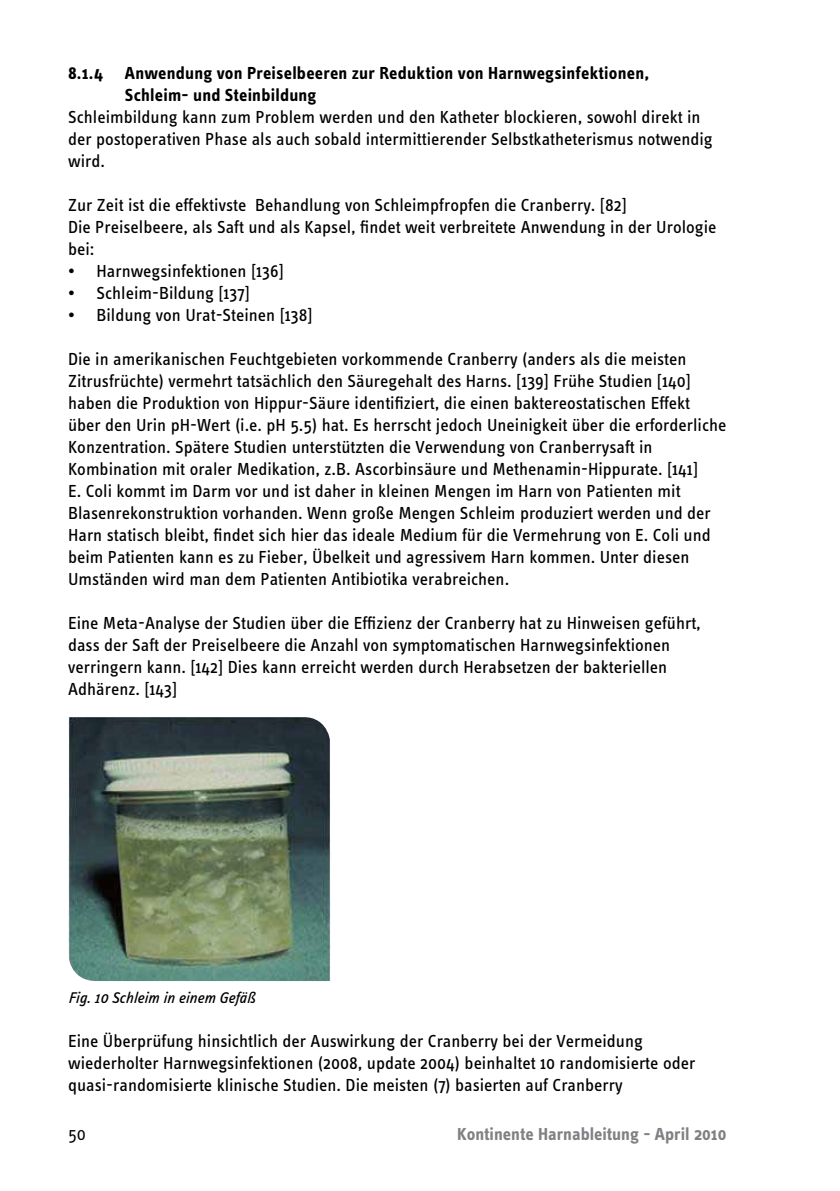
<style>
.page{position:relative;width:840px;height:1191px;background:#fff}
.page>*{position:absolute;margin:0;border:0;box-sizing:border-box;transform-origin:0 0}
.t1{font:18px/22px "Info Text";color:#000}
.t2{font:700 18px/22px "Info Text";letter-spacing:.01em;color:#000}
.t3{font:700 18px "Info Text";color:#818084}
.t4{font:18px "Info Text";color:#000}
.t5{font:italic 16px "Info Text";color:#000}
</style>
<div class="page">
<img style="left:68px;top:717px;width:262px;height:264px">
<p class="t2" style="left:125px;top:62px;width:525px;text-indent:-57px">8.1.4 Anwendung von Preiselbeeren zur Reduktion von Harnwegsinfektionen,<br>Schleim- und Steinbildung</p>
<p class="t1" style="left:68px;top:106px;width:646px">Schleimbildung kann zum Problem werden und den Katheter blockieren, sowohl direkt in der postoperativen Phase als auch sobald intermittierender Selbstkatheterismus notwendig wird.</p>
<p class="t1" style="left:68px;top:194px;width:649px">Zur Zeit ist die effektivste Behandlung von Schleimpfropfen die Cranberry. [82]<br>Die Preiselbeere, als Saft und als Kapsel, findet weit verbreitete Anwendung in der Urologie bei:</p>
<p class="t1" style="left:68px;top:260px;width:217px">• Harnwegsinfektionen [136]</p>
<p class="t1" style="left:68px;top:282px;width:183px">• Schleim-Bildung [137]</p>
<p class="t1" style="left:68px;top:304px;width:246px">• Bildung von Urat-Steinen [138]</p>
<p class="t1" style="left:68px;top:348px;width:659px">Die in amerikanischen Feuchtgebieten vorkommende Cranberry (anders als die meisten Zitrusfrüchte) vermehrt tatsächlich den Säuregehalt des Harns. [139] Frühe Studien [140] haben die Produktion von Hippur-Säure identifiziert, die einen baktereostatischen Effekt über den Urin pH-Wert (i.e. pH 5.5) hat. Es herrscht jedoch Uneinigkeit über die erforderliche Konzentration. Spätere Studien unterstützten die Verwendung von Cranberrysaft in Kombination mit oraler Medikation, z.B. Ascorbinsäure und Methenamin-Hippurate. [141]<br>E. Coli kommt im Darm vor und ist daher in kleinen Mengen im Harn von Patienten mit Blasenrekonstruktion vorhanden. Wenn große Mengen Schleim produziert werden und der Harn statisch bleibt, findet sich hier das ideale Medium für die Vermehrung von E. Coli und beim Patienten kann es zu Fieber, Übelkeit und agressivem Harn kommen. Unter diesen Umständen wird man dem Patienten Antibiotika verabreichen.</p>
<p class="t1" style="left:68px;top:612px;width:634px">Eine Meta-Analyse der Studien über die Effizienz der Cranberry hat zu Hinweisen geführt, dass der Saft der Preiselbeere die Anzahl von symptomatischen Harnwegsinfektionen verringern kann. [142] Dies kann erreicht werden durch Herabsetzen der bakteriellen Adhärenz. [143]</p>
<p class="t5" style="left:68px;top:989px;width:190px">Fig. 10 Schleim in einem Gefäß</p>
<p class="t1" style="left:68px;top:1030px;width:628px">Eine Überprüfung hinsichtlich der Auswirkung der Cranberry bei der Vermeidung wiederholter Harnwegsinfektionen (2008, update 2004) beinhaltet 10 randomisierte oder quasi-randomisierte klinische Studien. Die meisten (7) basierten auf Cranberry</p>
<p class="t4" style="left:68px;top:1124px;width:19px">50</p>
<p class="t3" style="left:457px;top:1123px;width:271px">Kontinente Harnableitung - April 2010</p>
</div>
